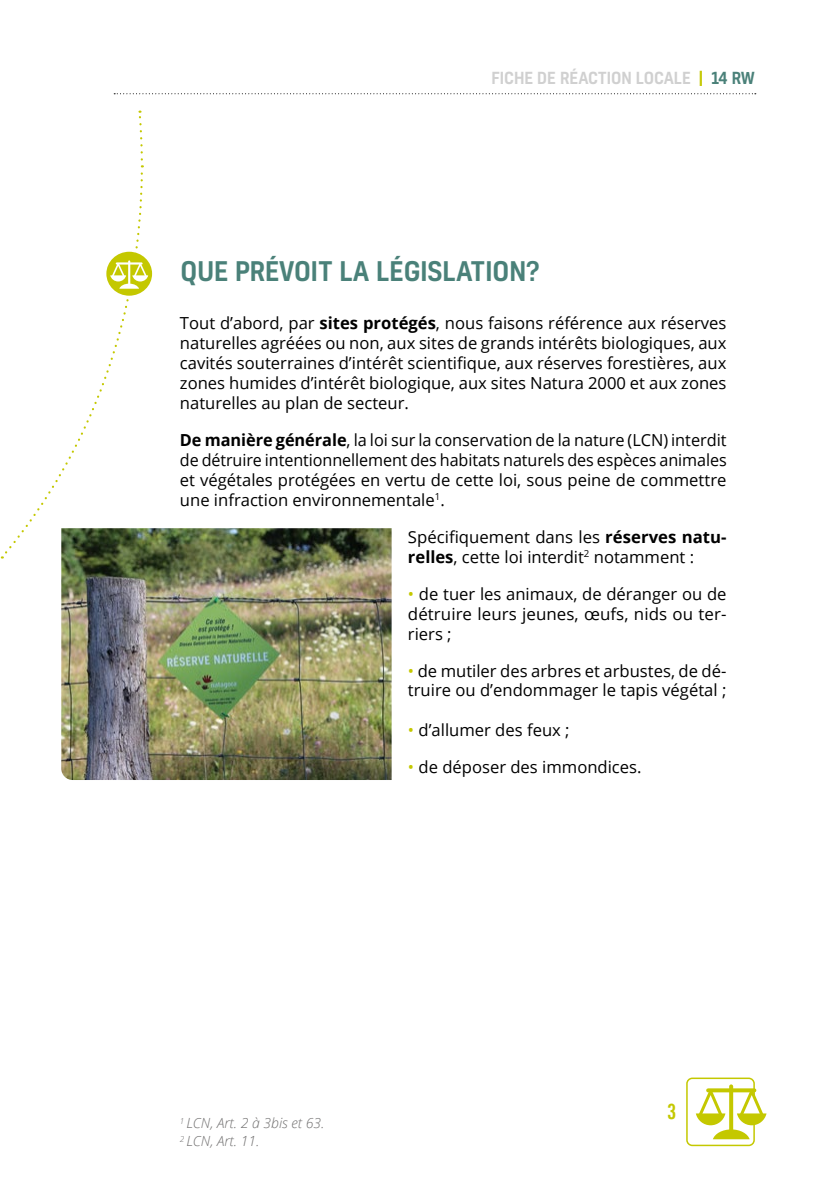
<style>
.page{position:relative;width:840px;height:1191px;background:#fff}
.page>*{position:absolute;margin:0;border:0;box-sizing:border-box;transform-origin:0 0}
.t1{font:500 26px "Kelson";color:#4a8179}
.t2{font:21px "Trade Gothic Bold Cond Twenty";color:#c4c800}
.t3{font:16.6px/20px "Open Sans";color:#000;text-align:justify}
.t4{font:500 16px "Kelson";color:#d0d0d0}
.t5{font:italic 300 14px/18px "Open Sans";color:#706f6f}
.s1{color:#c4c800}
.s2{color:#4a8179}
.s3{font-weight:700}
</style>
<div class="page">
<svg style="left:114px;top:93px;width:641px;height:1px"></svg>
<svg style="left:5px;top:167px;width:139px;height:387px"></svg>
<svg style="left:138px;top:111px;width:6px;height:56px"></svg>
<div style="left:106px;top:252px;width:46px;height:44px;background:#c4c800;border-radius:50%"></div>
<svg style="left:110px;top:260px;width:38px;height:29px"></svg>
<div style="left:685px;top:1077px;width:69px;height:69px;border:2px solid #c4c800;border-radius:5px"></div>
<svg style="left:695px;top:1084px;width:71px;height:55px"></svg>
<img style="left:61px;top:528px;width:330px;height:252px">
<p class="t4" style="left:491px;top:67px;width:265px">FICHE DE RÉACTION LOCALE <span class="s1">|</span> <span class="s2">14 RW</span></p>
<h1 class="t1" style="left:180px;top:253px;width:360px">QUE PRÉVOIT LA LÉGISLATION?</h1>
<p class="t3" style="left:180px;top:313px;width:547px">Tout d’abord, par <span class="s3">sites protégés</span>, nous faisons référence aux réserves naturelles agréées ou non, aux sites de grands intérêts biologiques, aux cavités souterraines d’intérêt scientifique, aux réserves forestières, aux zones humides d’intérêt biologique, aux sites Natura 2000 et aux zones naturelles au plan de secteur.</p>
<p class="t3" style="left:180px;top:429px;width:548px"><span class="s3">De manière générale</span>, la loi sur la conservation de la nature (LCN) interdit de détruire intentionnellement des habitats naturels des espèces animales et végétales protégées en vertu de cette loi, sous peine de commettre une infraction environnementale<sup>1</sup>.</p>
<p class="t3" style="left:408px;top:526px;width:320px">Spécifiquement dans les <span class="s3">réserves natu&shy;relles</span>, cette loi interdit<sup>2</sup> notamment :</p>
<p class="t3" style="left:408px;top:583px;width:320px"><span class="s1">•</span> de tuer les animaux, de déranger ou de détruire leurs jeunes, œufs, nids ou ter&shy;riers ;</p>
<p class="t3" style="left:408px;top:660px;width:320px"><span class="s1">•</span> de mutiler des arbres et arbustes, de dé&shy;truire ou d’endommager le tapis végétal ;</p>
<p class="t3" style="left:408px;top:720px;width:163px"><span class="s1">•</span> d’allumer des feux ;</p>
<p class="t3" style="left:408px;top:757px;width:235px"><span class="s1">•</span> de déposer des immondices.</p>
<p class="t5" style="left:180px;top:1113px;width:146px"><sup>1</sup> LCN, Art. 2 à 3bis et 63.<br><sup>2</sup> LCN, Art. 11.</p>
<p class="t2" style="left:666px;top:1099px;width:11px">3</p>
</div>
